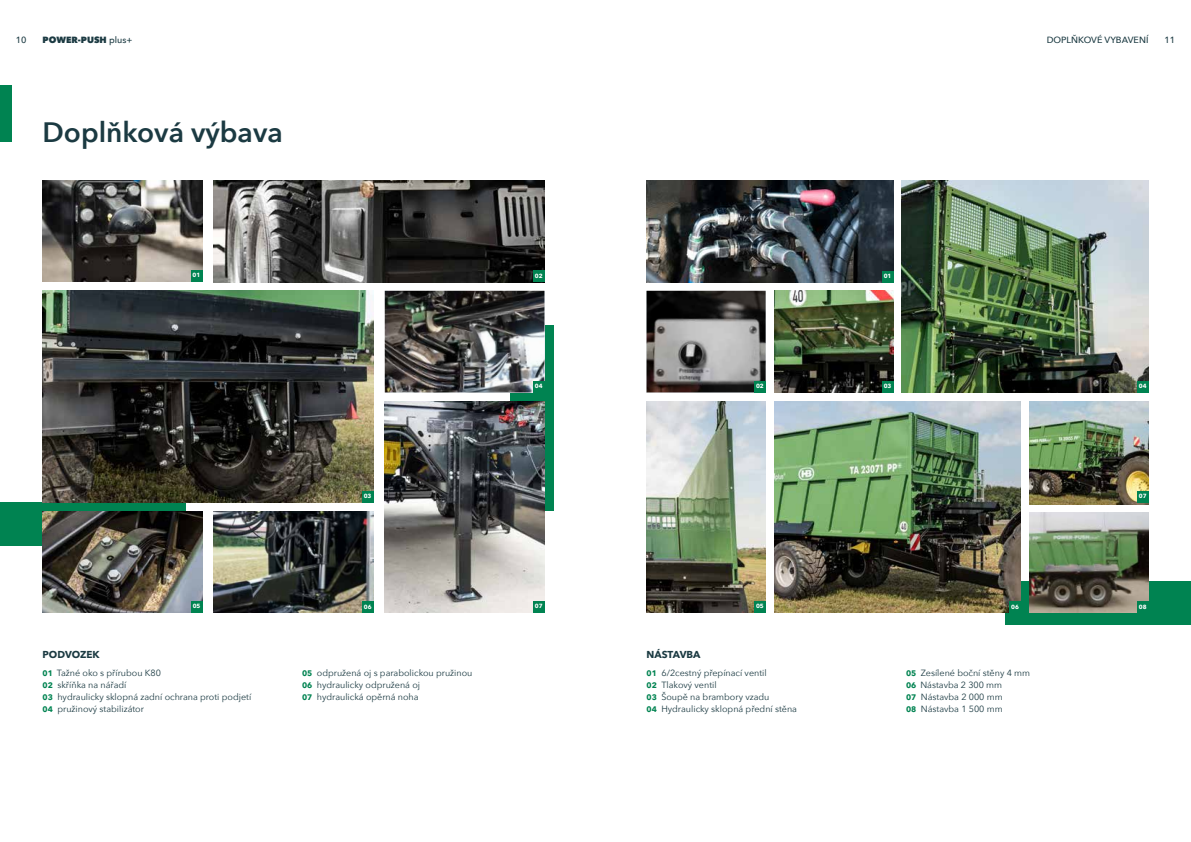
<style>
.page{position:relative;width:1191px;height:842px;background:#fff}
.page>*{position:absolute;margin:0;border:0;box-sizing:border-box;transform-origin:0 0}
.t1{font:600 28px "Avenir Next";color:#1b3a42}
.t2{font:700 10px "Avenir Next LT Pro";color:#1b3a42}
.t3{font:9px/12px "Avenir Next";color:#1b3a42}
.t4{font:500 9px "Avenir Next";color:#1b3a42}
.t5{font:800 9px "Avenir Next";color:#1b3a42}
.t6{font:700 6px "Avenir Next LT Pro";color:#fff}
.s1{font-weight:500}
.s2{font-family:"Avenir Next LT Pro";font-weight:700;font-size:8px;color:#008351}
</style>
<div class="page">
<img style="left:901px;top:180px;width:247px;height:212px">
<div style="left:1005px;top:581px;width:186px;height:43px;background:#008351"></div>
<div style="left:0;top:502px;width:186px;height:44px;background:#008351"></div>
<div style="left:510px;top:326px;width:44px;height:185px;background:#008351"></div>
<img style="left:646px;top:180px;width:247px;height:102px">
<img style="left:214px;top:180px;width:330px;height:102px">
<img style="left:1029px;top:401px;width:119px;height:103px">
<img style="left:646px;top:401px;width:119px;height:211px">
<img style="left:43px;top:511px;width:159px;height:101px">
<img style="left:1029px;top:512px;width:119px;height:101px">
<img style="left:214px;top:511px;width:159px;height:102px">
<img style="left:43px;top:290px;width:330px;height:212px">
<img style="left:385px;top:291px;width:159px;height:101px">
<img style="left:43px;top:180px;width:159px;height:102px">
<img style="left:774px;top:401px;width:246px;height:211px">
<img style="left:385px;top:401px;width:159px;height:211px">
<div style="left:0;top:85px;width:11px;height:57px;background:#008351"></div>
<div style="left:191px;top:270px;width:11px;height:12px;background:#008351"></div>
<div style="left:533px;top:271px;width:11px;height:11px;background:#008351"></div>
<div style="left:533px;top:381px;width:11px;height:12px;background:#008351"></div>
<div style="left:362px;top:491px;width:11px;height:11px;background:#008351"></div>
<div style="left:533px;top:601px;width:11px;height:11px;background:#008351"></div>
<div style="left:362px;top:602px;width:11px;height:11px;background:#008351"></div>
<div style="left:191px;top:601px;width:11px;height:11px;background:#008351"></div>
<div style="left:882px;top:271px;width:11px;height:11px;background:#008351"></div>
<div style="left:1137px;top:381px;width:11px;height:11px;background:#008351"></div>
<div style="left:754px;top:601px;width:11px;height:11px;background:#008351"></div>
<div style="left:1009px;top:601px;width:11px;height:12px;background:#008351"></div>
<div style="left:1137px;top:491px;width:11px;height:12px;background:#008351"></div>
<div style="left:1137px;top:602px;width:11px;height:11px;background:#008351"></div>
<img style="left:646px;top:291px;width:119px;height:101px">
<img style="left:774px;top:291px;width:119px;height:101px">
<div style="left:754px;top:381px;width:11px;height:11px;background:#008351"></div>
<div style="left:882px;top:381px;width:11px;height:11px;background:#008351"></div>
<p class="t4" style="left:1046px;top:32px;width:103px">DOPLŇKOVÉ VYBAVENÍ</p>
<p class="t4" style="left:16px;top:32px;width:12px">10</p>
<p class="t5" style="left:43px;top:34px;width:91px">POWER-PUSH <span class="s1">plus+</span></p>
<p class="t4" style="left:1164px;top:32px;width:12px">11</p>
<h1 class="t1" style="left:43px;top:108px;width:242px">Doplňková výbava</h1>
<p class="t6" style="left:193px;top:271px;width:9px">01</p>
<p class="t6" style="left:535px;top:272px;width:9px">02</p>
<p class="t6" style="left:883px;top:272px;width:9px">01</p>
<p class="t6" style="left:535px;top:382px;width:9px">04</p>
<p class="t6" style="left:756px;top:382px;width:9px">02</p>
<p class="t6" style="left:883px;top:382px;width:9px">03</p>
<p class="t6" style="left:1138px;top:382px;width:9px">04</p>
<p class="t6" style="left:364px;top:492px;width:9px">03</p>
<p class="t6" style="left:1138px;top:492px;width:9px">07</p>
<p class="t6" style="left:193px;top:602px;width:9px">05</p>
<p class="t6" style="left:364px;top:603px;width:9px">06</p>
<p class="t6" style="left:535px;top:602px;width:9px">07</p>
<p class="t6" style="left:756px;top:602px;width:9px">05</p>
<p class="t6" style="left:1015px;top:602px;width:5px">7</p>
<p class="t6" style="left:1011px;top:603px;width:9px">06</p>
<p class="t6" style="left:1138px;top:603px;width:9px">08</p>
<p class="t2" style="left:43px;top:648px;width:59px">PODVOZEK</p>
<p class="t3" style="left:43px;top:666px;width:210px"><span class="s2">01</span> Tažné oko s přírubou K80<br><span class="s2">02</span> skříňka na nářadí<br><span class="s2">03</span> hydraulicky sklopná zadní ochrana proti podjetí<br><span class="s2">04</span> pružinový stabilizátor</p>
<p class="t3" style="left:302px;top:666px;width:172px"><span class="s2">05</span> odpružená oj s parabolickou pružinou<br><span class="s2">06</span> hydraulicky odpružená oj<br><span class="s2">07</span> hydraulická opěrná noha</p>
<p class="t2" style="left:646px;top:648px;width:55px">NÁSTAVBA</p>
<p class="t3" style="left:646px;top:666px;width:152px"><span class="s2">01</span> 6/2cestný přepínací ventil<br><span class="s2">02</span> Tlakový ventil<br><span class="s2">03</span> Šoupě na brambory vzadu<br><span class="s2">04</span> Hydraulicky sklopná přední stěna</p>
<p class="t3" style="left:906px;top:666px;width:126px"><span class="s2">05</span> Zesílené boční stěny 4 mm<br><span class="s2">06</span> Nástavba 2 300 mm<br><span class="s2">07</span> Nástavba 2 000 mm<br><span class="s2">08</span> Nástavba 1 500 mm</p>
</div>
